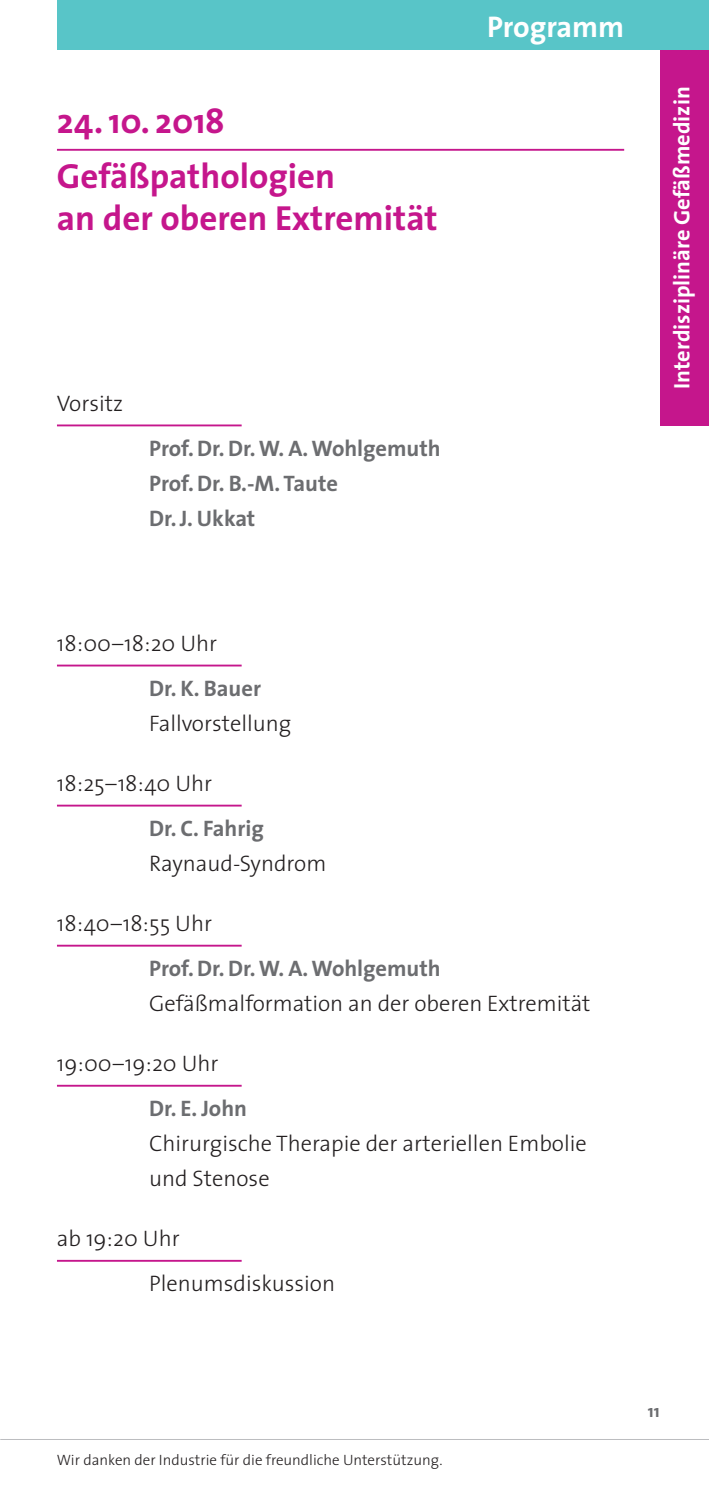
<style>
.page{position:relative;width:709px;height:1488px;background:#fff}
.page>*{position:absolute;margin:0;border:0;box-sizing:border-box;transform-origin:0 0}
.t1{font:700 35px/55px "The Sans";color:#c5168c}
.t2{font:700 30px "The Sans";color:#fff}
.t3{font:300 22.5px/35px "The Sans";color:#231f20}
.t4{font:700 22.5px/35px "The Sans";color:#6c6d70}
.t5{font:700 22.5px "The Sans";color:#fff}
.t6{font:700 17.5px "The Sans";color:#6c6d70}
.t7{font:300 15px "The Sans";color:#231f20}
</style>
<div class="page">
<hr style="left:0;top:1438px;width:709px;height:1px;background:#bcbdc0">
<div style="left:57px;top:0;width:652px;height:50px;background:#58c5c8"></div>
<hr style="left:57px;top:424px;width:185px;height:2px;background:#c5168c">
<hr style="left:57px;top:664px;width:185px;height:2px;background:#c5168c">
<hr style="left:57px;top:804px;width:185px;height:2px;background:#c5168c">
<hr style="left:57px;top:944px;width:185px;height:2px;background:#c5168c">
<hr style="left:57px;top:1084px;width:185px;height:2px;background:#c5168c">
<hr style="left:57px;top:1259px;width:185px;height:2px;background:#c5168c">
<hr style="left:57px;top:149px;width:567px;height:2px;background:#c5168c">
<div style="left:659px;top:50px;width:50px;height:375px;background:#c5168c"></div>
<h1 class="t1" style="left:57px;top:97px;width:279px">24. 10. 2018<br>Gefäßpathologien</h1>
<h1 class="t1" style="left:57px;top:194px;width:382px">an der oberen Extremität</h1>
<h2 class="t2" style="left:487px;top:15px;width:139px">Programm</h2>
<p class="t3" style="left:57px;top:388px;width:68px">Vorsitz</p>
<p class="t4" style="left:149px;top:432px;width:293px">Prof. Dr. Dr. W. A. Wohlgemuth<br>Prof. Dr. B.-M. Taute<br>Dr. J. Ukkat</p>
<p class="t3" style="left:57px;top:628px;width:162px">18:00–18:20 Uhr</p>
<p class="t4" style="left:149px;top:672px;width:113px">Dr. K. Bauer</p>
<p class="t3" style="left:149px;top:708px;width:144px">Fallvorstellung</p>
<p class="t3" style="left:57px;top:768px;width:157px">18:25–18:40 Uhr</p>
<p class="t4" style="left:149px;top:812px;width:116px">Dr. C. Fahrig</p>
<p class="t3" style="left:149px;top:848px;width:179px">Raynaud-Syndrom</p>
<p class="t3" style="left:57px;top:908px;width:157px">18:40–18:55 Uhr</p>
<p class="t4" style="left:149px;top:952px;width:293px">Prof. Dr. Dr. W. A. Wohlgemuth</p>
<p class="t3" style="left:149px;top:988px;width:443px">Gefäßmalformation an der oberen Extremität</p>
<p class="t3" style="left:57px;top:1048px;width:163px">19:00–19:20 Uhr</p>
<p class="t4" style="left:149px;top:1092px;width:99px">Dr. E. John</p>
<p class="t3" style="left:149px;top:1128px;width:439px">Chirurgische Therapie der arteriellen Embolie und Stenose</p>
<p class="t3" style="left:149px;top:1218px;width:187px;line-height:45px;text-indent:-92px">ab 19:20 Uhr<br>Plenumsdiskussion</p>
<p class="t5" style="left:673px;top:389px;width:304px;rotate:-90deg">Interdisziplinäre Gefäßmedizin</p>
<p class="t7" style="left:57px;top:1453px;width:387px">Wir danken der Industrie für die freundliche Unterstützung.</p>
<p class="t6" style="left:647px;top:1404px;width:13px">11</p>
</div>
